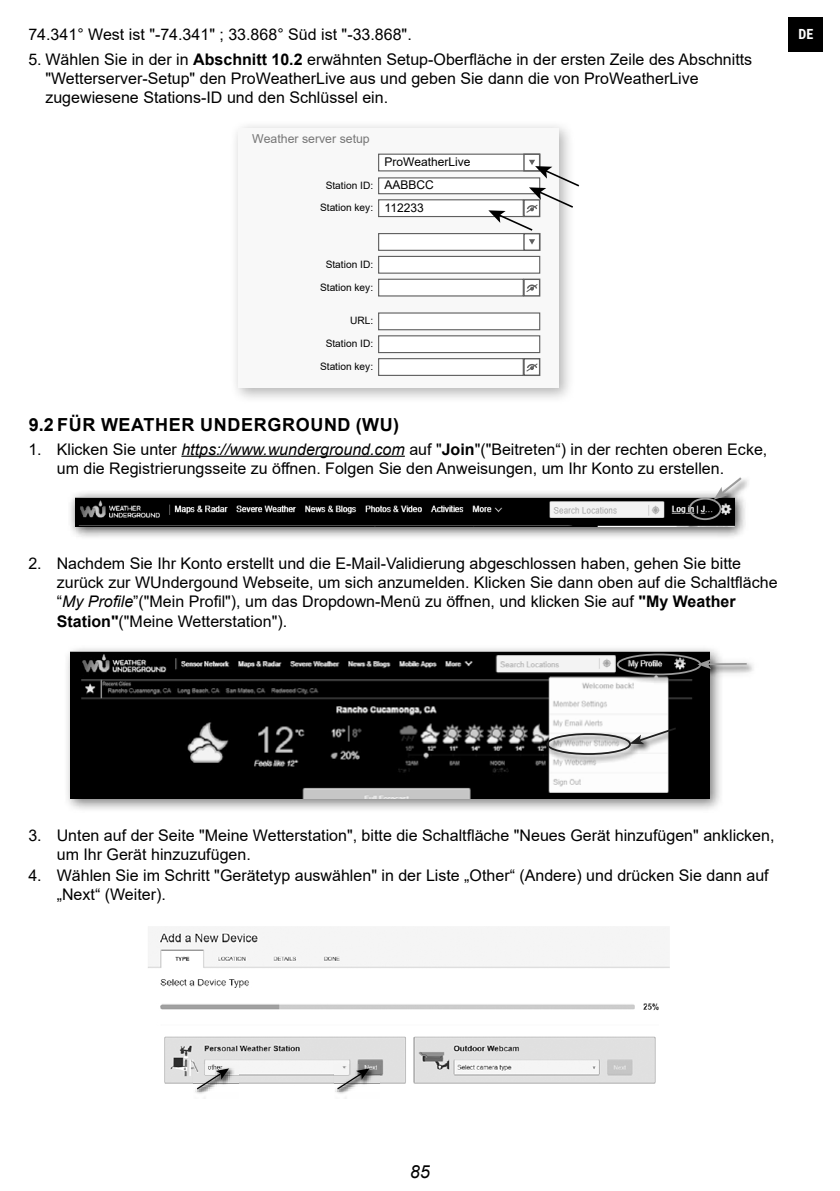
<style>
.page{position:relative;width:840px;height:1191px;background:#fff}
.page>*{position:absolute;margin:0;border:0;box-sizing:border-box;transform-origin:0 0}
.t1{font:700 18px "Arial";letter-spacing:.035em;color:#000}
.t2{font:italic 18px "Arial";color:#000}
.t3{font:16px/19.2px "Arial";color:#000}
.t4{font:700 14px "Roboto Condensed";color:#fff}
.t5{font:12.4px "Arial";color:#767676}
.t6{font:12px/22.8px "Arial";color:#000}
.t7{font:10.2px "Arial";color:#000}
.s1{font-weight:700}
.s2{font-style:italic}
</style>
<div class="page">
<hr style="left:181px;top:455px;width:223px;height:2px;background:#000">
<div style="left:230px;top:120px;width:345px;height:284px;background:#000;opacity:.3"></div>
<div style="left:238px;top:128px;width:320px;height:260px;background:#f8f8f8"></div>
<div style="left:378px;top:177px;width:162px;height:17px;background:#fff;border:1px solid #5f5f5f"></div>
<div style="left:378px;top:199px;width:145px;height:18px;background:#fff;border:1px solid #5f5f5f"></div>
<div style="left:378px;top:256px;width:162px;height:18px;background:#fff;border:1px solid #5f5f5f"></div>
<div style="left:378px;top:279px;width:145px;height:17px;background:#fff;border:1px solid #5f5f5f"></div>
<div style="left:378px;top:335px;width:162px;height:18px;background:#fff;border:1px solid #5f5f5f"></div>
<div style="left:378px;top:358px;width:145px;height:18px;background:#fff;border:1px solid #5f5f5f"></div>
<div style="left:378px;top:312px;width:162px;height:18px;background:#fff;border:1px solid #5f5f5f"></div>
<div style="left:378px;top:233px;width:162px;height:18px;background:#fff;border:1px solid #5f5f5f"></div>
<div style="left:378px;top:154px;width:162px;height:17px;background:#fff;border:1px solid #5f5f5f"></div>
<div style="left:523px;top:233px;width:17px;height:18px;background:#fff;border:1px solid #5f5f5f"></div>
<svg style="left:529px;top:239px;width:6px;height:6px"></svg>
<div style="left:523px;top:153px;width:17px;height:18px;background:#fff;border:1px solid #5f5f5f"></div>
<div style="left:523px;top:279px;width:17px;height:17px;background:#fff;border:1px solid #5f5f5f"></div>
<svg style="left:526px;top:284px;width:11px;height:8px"></svg>
<div style="left:523px;top:358px;width:17px;height:18px;background:#fff;border:1px solid #5f5f5f"></div>
<svg style="left:526px;top:363px;width:11px;height:8px"></svg>
<svg style="left:488px;top:160px;width:91px;height:71px"></svg>
<div style="left:67px;top:489px;width:681px;height:52px;background:#000;opacity:.75"></div>
<img style="left:76px;top:497px;width:658px;height:29px">
<div style="left:711px;top:476px;width:39px;height:33px;background:#000;opacity:.75"></div>
<svg style="left:713px;top:476px;width:30px;height:24px"></svg>
<div style="left:688px;top:498px;width:33px;height:22px;border:2px solid #9b9b9b;border-radius:50%"></div>
<div style="left:64px;top:645px;width:695px;height:168px;background:#000;opacity:.5"></div>
<img style="left:70px;top:651px;width:639px;height:147px">
<div style="left:545px;top:731px;width:94px;height:33px;background:#000;opacity:.75"></div>
<div style="left:546px;top:733px;width:84px;height:22px;border:2px solid #202020;border-radius:50%"></div>
<div style="left:615px;top:652px;width:94px;height:32px;background:#000;opacity:.75"></div>
<div style="left:616px;top:653px;width:85px;height:22px;border:2px solid #9b9b9b;border-radius:50%"></div>
<div style="left:628px;top:726px;width:56px;height:27px;background:#000;opacity:.75"></div>
<svg style="left:629px;top:726px;width:48px;height:18px"></svg>
<div style="left:696px;top:658px;width:59px;height:19px;background:#000;opacity:.75"></div>
<hr style="left:707px;top:663px;width:39px;height:2px;background:#9b9b9b">
<svg style="left:697px;top:659px;width:13px;height:10px"></svg>
<img style="left:148px;top:927px;width:521px;height:157px">
<img style="left:193px;top:1064px;width:45px;height:30px">
<svg style="left:197px;top:1068px;width:32px;height:21px"></svg>
<img style="left:334px;top:1064px;width:45px;height:30px">
<svg style="left:337px;top:1068px;width:32px;height:21px"></svg>
<div style="left:788px;top:17px;width:34px;height:34px;background:#000"></div>
<p class="t3" style="left:28px;top:25px;width:384px">74.341° West ist "-74.341" ; 33.868° Süd ist "-33.868".</p>
<p class="t3" style="left:45px;top:50px;width:708px;text-indent:-17px">5. Wählen Sie in der in <span class="s1">Abschnitt 10.2</span> erwähnten Setup-Oberfläche in der ersten Zeile des Abschnitts "Wetterserver-Setup" den ProWeatherLive aus und geben Sie dann die von ProWeatherLive zugewiesene Stations-ID und den Schlüssel ein.</p>
<p class="t5" style="left:252px;top:130px;width:119px">Weather server setup</p>
<p class="t7" style="left:325px;top:178px;width:49px">Station ID:</p>
<p class="t7" style="left:320px;top:201px;width:55px">Station key:</p>
<p class="t6" style="left:384px;top:150px;width:87px">ProWeatherLive<br>AABBCC<br>112233</p>
<p class="t7" style="left:325px;top:257px;width:49px">Station ID:</p>
<p class="t7" style="left:320px;top:280px;width:55px">Station key:</p>
<p class="t7" style="left:350px;top:314px;width:25px">URL:</p>
<p class="t7" style="left:320px;top:359px;width:55px">Station key:</p>
<p class="t7" style="left:325px;top:336px;width:49px">Station ID:</p>
<p class="t1" style="left:29px;top:412px;width:372px">9.2 FÜR WEATHER UNDERGROUND (WU)</p>
<p class="t3" style="left:57px;top:439px;width:711px;text-indent:-28px">1. Klicken Sie unter <span class="s2">https://www.wunderground.com</span> auf "<span class="s1">Join</span>"("Beitreten“) in der rechten oberen Ecke, um die Registrierungsseite zu öffnen. Folgen Sie den Anweisungen, um Ihr Konto zu erstellen.</p>
<p class="t4" style="left:798px;top:24px;width:16px">DE</p>
<p class="t3" style="left:57px;top:553px;width:722px;text-indent:-28px">2. Nachdem Sie Ihr Konto erstellt und die E-Mail-Validierung abgeschlossen haben, gehen Sie bitte zurück zur WUndergound Webseite, um sich anzumelden. Klicken Sie dann oben auf die Schaltfläche “<span class="s2">My Profile</span>”("Mein Profil"), um das Dropdown-Menü zu öffnen, und klicken Sie auf <span class="s1">"My Weather Station"</span>("Meine Wetterstation").</p>
<p class="t3" style="left:57px;top:825px;width:719px;text-indent:-28px">3. Unten auf der Seite "Meine Wetterstation", bitte die Schaltfläche "Neues Gerät hinzufügen" anklicken, um Ihr Gerät hinzuzufügen.</p>
<p class="t3" style="left:57px;top:865px;width:713px;text-indent:-28px">4. Wählen Sie im Schritt "Gerätetyp auswählen" in der Liste „Other“ (Andere) und drücken Sie dann auf „Next“ (Weiter).</p>
<p class="t2" style="left:410px;top:1159px;width:22px">85</p>
</div>
